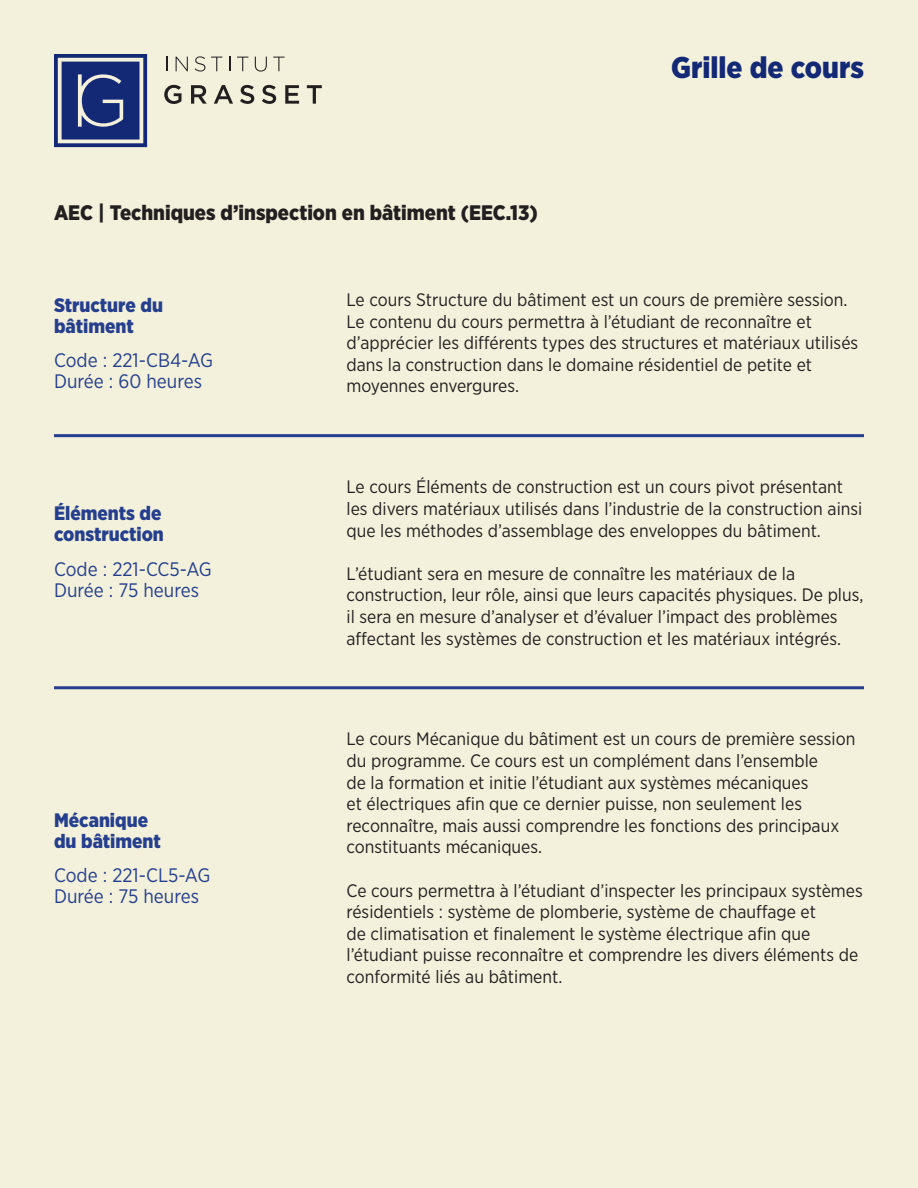
<style>
.page{position:relative;width:918px;height:1188px;background:#f3f1db}
.page>*{position:absolute;margin:0;border:0;box-sizing:border-box;transform-origin:0 0}
.t1{font:900 30px "Gotham Narrow";color:#142975}
.t2{font:900 21px "Gotham Narrow";color:#231f20}
.t3{font:19.5px/21px "Gotham Narrow";color:#253f8e}
.t4{font:900 19.5px/21px "Gotham Narrow";color:#253f8e}
.t5{font:18px/21.6px "Gotham Narrow";color:#231f20}
</style>
<div class="page">
<hr style="left:54px;top:434px;width:810px;height:3px;background:#253f8e">
<hr style="left:54px;top:686px;width:810px;height:3px;background:#253f8e">
<svg style="left:54px;top:54px;width:93px;height:93px"></svg>
<svg style="left:164px;top:85px;width:18px;height:19px"></svg>
<svg style="left:191px;top:85px;width:16px;height:19px"></svg>
<svg style="left:214px;top:85px;width:19px;height:19px"></svg>
<svg style="left:240px;top:85px;width:14px;height:19px"></svg>
<svg style="left:262px;top:85px;width:14px;height:19px"></svg>
<svg style="left:285px;top:85px;width:14px;height:19px"></svg>
<svg style="left:307px;top:85px;width:15px;height:19px"></svg>
<svg style="left:167px;top:57px;width:1px;height:14px"></svg>
<svg style="left:176px;top:57px;width:12px;height:14px"></svg>
<svg style="left:195px;top:56px;width:10px;height:16px"></svg>
<svg style="left:211px;top:57px;width:11px;height:14px"></svg>
<svg style="left:229px;top:57px;width:1px;height:14px"></svg>
<svg style="left:237px;top:57px;width:11px;height:14px"></svg>
<svg style="left:255px;top:57px;width:12px;height:15px"></svg>
<svg style="left:273px;top:57px;width:12px;height:14px"></svg>
<p class="t2" style="left:54px;top:199px;width:485px">AEC | Techniques d’inspection en bâtiment (EEC.13)</p>
<h1 class="t1" style="left:671px;top:48px;width:194px">Grille de cours</h1>
<p class="t4" style="left:54px;top:294px;width:111px">Structure du bâtiment</p>
<p class="t3" style="left:54px;top:349px;width:161px">Code : 221-CB4-AG<br>Durée : 60 heures</p>
<p class="t4" style="left:54px;top:503px;width:111px">Éléments de construction</p>
<p class="t3" style="left:54px;top:558px;width:159px">Code : 221-CC5-AG<br>Durée : 75 heures</p>
<p class="t4" style="left:54px;top:809px;width:108px">Mécanique du bâtiment</p>
<p class="t3" style="left:54px;top:864px;width:158px">Code : 221-CL5-AG<br>Durée : 75 heures</p>
<p class="t5" style="left:346px;top:289px;width:513px">Le cours Structure du bâtiment est un cours de première session.<br>Le contenu du cours permettra à l’étudiant de reconnaître et d’apprécier les différents types des structures et matériaux utilisés dans la construction dans le domaine résidentiel de petite et moyennes envergures.</p>
<p class="t5" style="left:346px;top:476px;width:517px">Le cours Éléments de construction est un cours pivot présentant les divers matériaux utilisés dans l’industrie de la construction ainsi que les méthodes d’assemblage des enveloppes du bâtiment.</p>
<p class="t5" style="left:346px;top:562px;width:519px">L’étudiant sera en mesure de connaître les matériaux de la construction, leur rôle, ainsi que leurs capacités physiques. De plus, il sera en mesure d’analyser et d’évaluer l’impact des problèmes affectant les systèmes de construction et les matériaux intégrés.</p>
<p class="t5" style="left:346px;top:728px;width:510px">Le cours Mécanique du bâtiment est un cours de première session du programme. Ce cours est un complément dans l’ensemble<br>de la formation et initie l’étudiant aux systèmes mécaniques<br>et électriques afin que ce dernier puisse, non seulement les reconnaître, mais aussi comprendre les fonctions des principaux constituants mécaniques.</p>
<p class="t5" style="left:346px;top:879px;width:518px">Ce cours permettra à l’étudiant d’inspecter les principaux systèmes résidentiels : système de plomberie, système de chauffage et<br>de climatisation et finalement le système électrique afin que l’étudiant puisse reconnaître et comprendre les divers éléments de conformité liés au bâtiment.</p>
</div>
